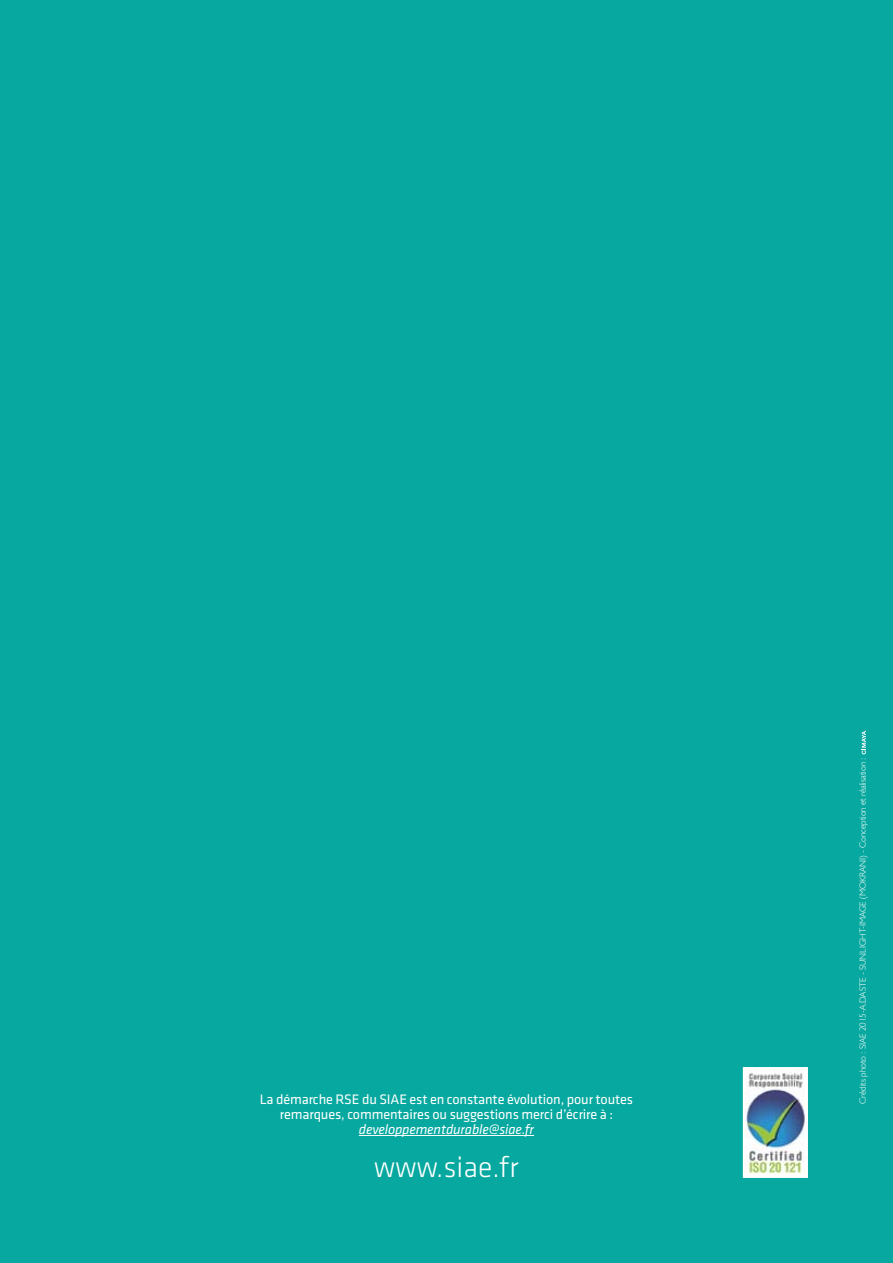
<style>
.page{position:relative;width:893px;height:1263px;background:#06a89f}
.page>*{position:absolute;margin:0;border:0;box-sizing:border-box;transform-origin:0 0}
.t1{font:300 30px "Klavika";color:#fff}
.t2{font:14.25px/15px "Klavika";letter-spacing:-.01em;color:#fff}
.t3{font:italic 14.25px "Klavika";letter-spacing:-.01em;color:#fff}
.t4{font:300 9px "Humanist 521 BT";color:#fff}
</style>
<div class="page">
<img style="left:742px;top:1067px;width:66px;height:111px">
<hr style="left:359px;top:1135px;width:175px;height:1px;background:#fff">
<svg style="left:862px;top:731px;width:4px;height:23px"></svg>
<p class="t2" style="left:260px;top:1091px;width:85px">La démarche RSE</p>
<p class="t2" style="left:362px;top:1091px;width:25px">du SIAE</p>
<p class="t2" style="left:280px;top:1091px;width:355px;text-indent:130px">est en constante évolution, pour toutes remarques, commentaires ou suggestions merci d’écrire à :</p>
<p class="t3" style="left:359px;top:1120px;width:177px">developpementdurable@siae.fr</p>
<h1 class="t1" style="left:374px;top:1149px;width:146px">www.siae.fr</h1>
<p class="t4" style="left:857px;top:1104px;width:348px;rotate:-90deg">Crédits photo : SIAE 2015-A.DASTE - SUNLIGHT-IMAGE (MOKRANI) - Conception et réalisation :</p>
</div>
